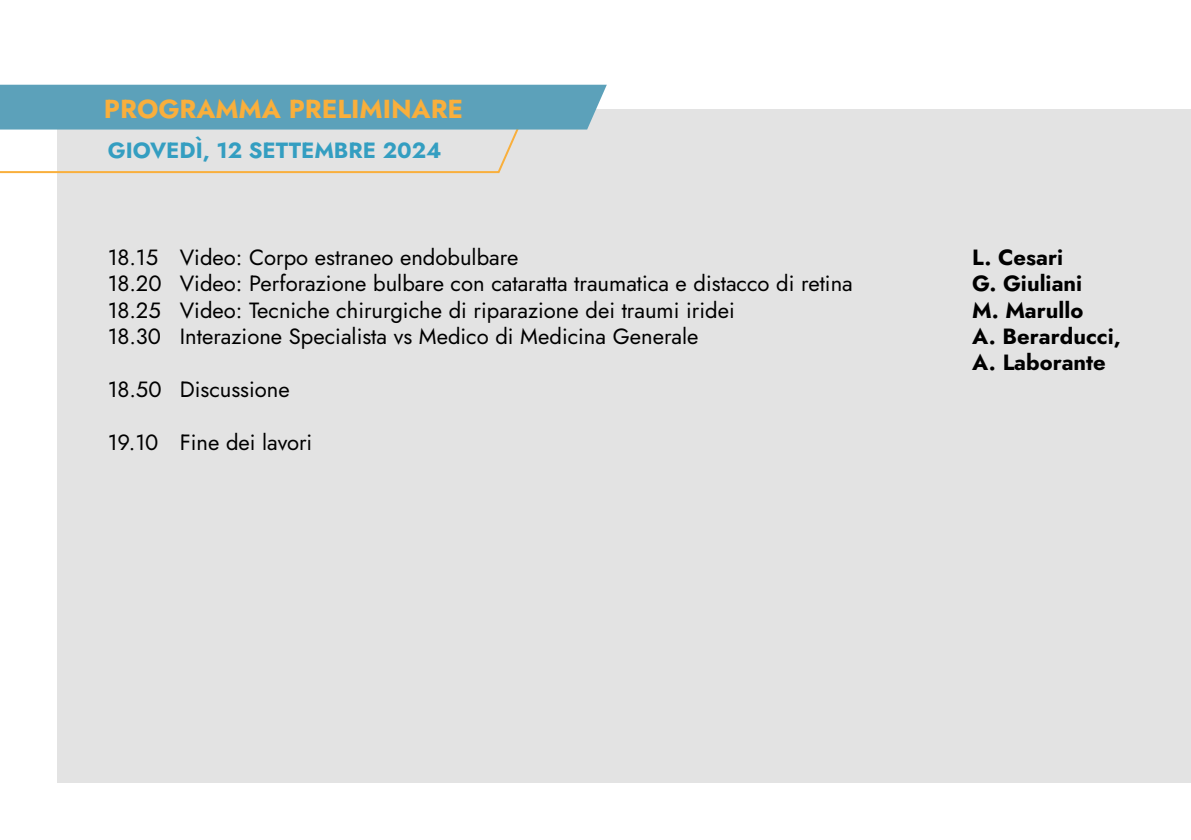
<style>
.page{position:relative;width:1191px;height:840px;background:#fff}
.page>*{position:absolute;margin:0;border:0;box-sizing:border-box;transform-origin:0 0}
.t1{font:700 26px "Jost";color:#f9af3c}
.t2{font:22px "Jost";color:#000}
.t3{font:700 22px/26.4px "Jost";color:#000}
.t4{font:700 22px "Jost";color:#349ec1}
</style>
<div class="page">
<div style="left:58px;top:109px;width:1133px;height:672px;background:#e3e3e3"></div>
<svg style="left:0;top:85px;width:607px;height:89px"></svg>
<p class="t1" style="left:104px;top:91px;width:361px">PROGRAMMA PRELIMINARE</p>
<p class="t4" style="left:108px;top:135px;width:335px">GIOVEDÌ, 12 SETTEMBRE 2024</p>
<p class="t2" style="left:108px;top:242px;width:412px">18.15 Video: Corpo estraneo endobulbare</p>
<p class="t3" style="left:972px;top:244px;width:93px">L. Cesari</p>
<p class="t2" style="left:108px;top:268px;width:746px">18.20 Video: Perforazione bulbare con cataratta traumatica e distacco di retina</p>
<p class="t3" style="left:972px;top:270px;width:112px">G. Giuliani</p>
<p class="t2" style="left:108px;top:295px;width:628px">18.25 Video: Tecniche chirurgiche di riparazione dei traumi iridei</p>
<p class="t3" style="left:972px;top:297px;width:113px">M. Marullo</p>
<p class="t2" style="left:108px;top:321px;width:592px">18.30 Interazione Specialista vs Medico di Medicina Generale</p>
<p class="t3" style="left:972px;top:323px;width:150px">A. Berarducci,<br>A. Laborante</p>
<p class="t2" style="left:108px;top:374px;width:183px">18.50 Discussione</p>
<p class="t2" style="left:108px;top:427px;width:206px">19.10 Fine dei lavori</p>
</div>
